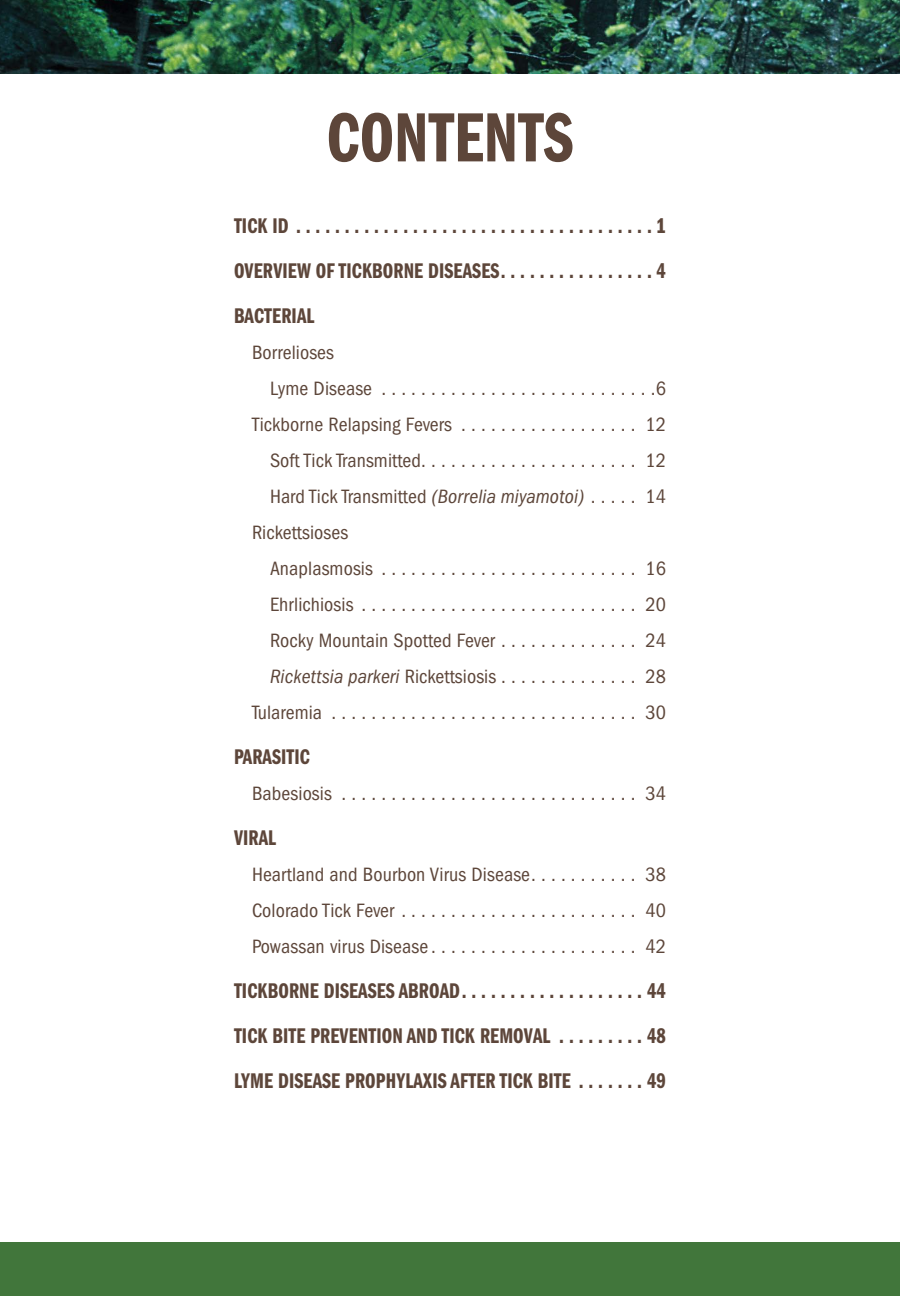
<style>
.page{position:relative;width:900px;height:1296px;background:#fff}
.page>*{position:absolute;margin:0;border:0;box-sizing:border-box;transform-origin:0 0}
.t1{font:72px "ITC Franklin Gothic Std Dm Cp";color:#5d463a}
.t2{font:22px "ITC Franklin Gothic Std Dm Cp";letter-spacing:.005em;color:#5d463a}
.t3{font:condensed 20px "ITC Franklin Gothic Std";letter-spacing:.005em;color:#5d463a}
.s1{font-style:italic}
</style>
<div class="page">
<div style="left:0;top:1243px;width:900px;height:53px;background:#41763b"></div>
<img style="left:0;top:0;width:900px;height:73px">
<h2 class="t1" style="left:327px;top:98px;width:248px">CONTENTS</h2>
<p class="t2" style="left:234px;top:214px;width:434px">TICK ID . . . . . . . . . . . . . . . . . . . . . . . . . . . . . . . . . . . . . 1</p>
<p class="t2" style="left:234px;top:259px;width:434px">OVERVIEW OF TICKBORNE DISEASES . . . . . . . . . . . . . . . . 4</p>
<p class="t2" style="left:234px;top:304px;width:82px">BACTERIAL</p>
<p class="t3" style="left:252px;top:342px;width:84px">Borrelioses</p>
<p class="t3" style="left:270px;top:378px;width:398px">Lyme Disease . . . . . . . . . . . . . . . . . . . . . . . . . . . 6</p>
<p class="t3" style="left:252px;top:414px;width:416px">Tickborne Relapsing Fevers . . . . . . . . . . . . . . . . . . 12</p>
<p class="t3" style="left:270px;top:450px;width:398px">Soft Tick Transmitted . . . . . . . . . . . . . . . . . . . . . . 12</p>
<p class="t3" style="left:270px;top:486px;width:398px">Hard Tick Transmitted <span class="s1">(Borrelia miyamotoi)</span> . . . . . 14</p>
<p class="t3" style="left:252px;top:522px;width:98px">Rickettsioses</p>
<p class="t3" style="left:270px;top:558px;width:398px">Anaplasmosis . . . . . . . . . . . . . . . . . . . . . . . . . . 16</p>
<p class="t3" style="left:270px;top:594px;width:398px">Ehrlichiosis . . . . . . . . . . . . . . . . . . . . . . . . . . . . 20</p>
<p class="t3" style="left:270px;top:630px;width:398px">Rocky Mountain Spotted Fever . . . . . . . . . . . . . . 24</p>
<p class="t3" style="left:270px;top:666px;width:398px"><span class="s1">Rickettsia parkeri</span> Rickettsiosis . . . . . . . . . . . . . . 28</p>
<p class="t3" style="left:252px;top:702px;width:416px">Tularemia . . . . . . . . . . . . . . . . . . . . . . . . . . . . . . . 30</p>
<p class="t2" style="left:234px;top:745px;width:78px">PARASITIC</p>
<p class="t3" style="left:252px;top:783px;width:416px">Babesiosis . . . . . . . . . . . . . . . . . . . . . . . . . . . . . . 34</p>
<p class="t2" style="left:234px;top:826px;width:44px">VIRAL</p>
<p class="t3" style="left:252px;top:864px;width:416px">Heartland and Bourbon Virus Disease . . . . . . . . . . . 38</p>
<p class="t3" style="left:252px;top:900px;width:416px">Colorado Tick Fever . . . . . . . . . . . . . . . . . . . . . . . . 40</p>
<p class="t3" style="left:252px;top:936px;width:416px">Powassan virus Disease . . . . . . . . . . . . . . . . . . . . . 42</p>
<p class="t2" style="left:234px;top:979px;width:434px">TICKBORNE DISEASES ABROAD . . . . . . . . . . . . . . . . . . . 44</p>
<p class="t2" style="left:234px;top:1024px;width:434px">TICK BITE PREVENTION AND TICK REMOVAL . . . . . . . . . 48</p>
<p class="t2" style="left:234px;top:1069px;width:434px">LYME DISEASE PROPHYLAXIS AFTER TICK BITE . . . . . . . 49</p>
</div>
